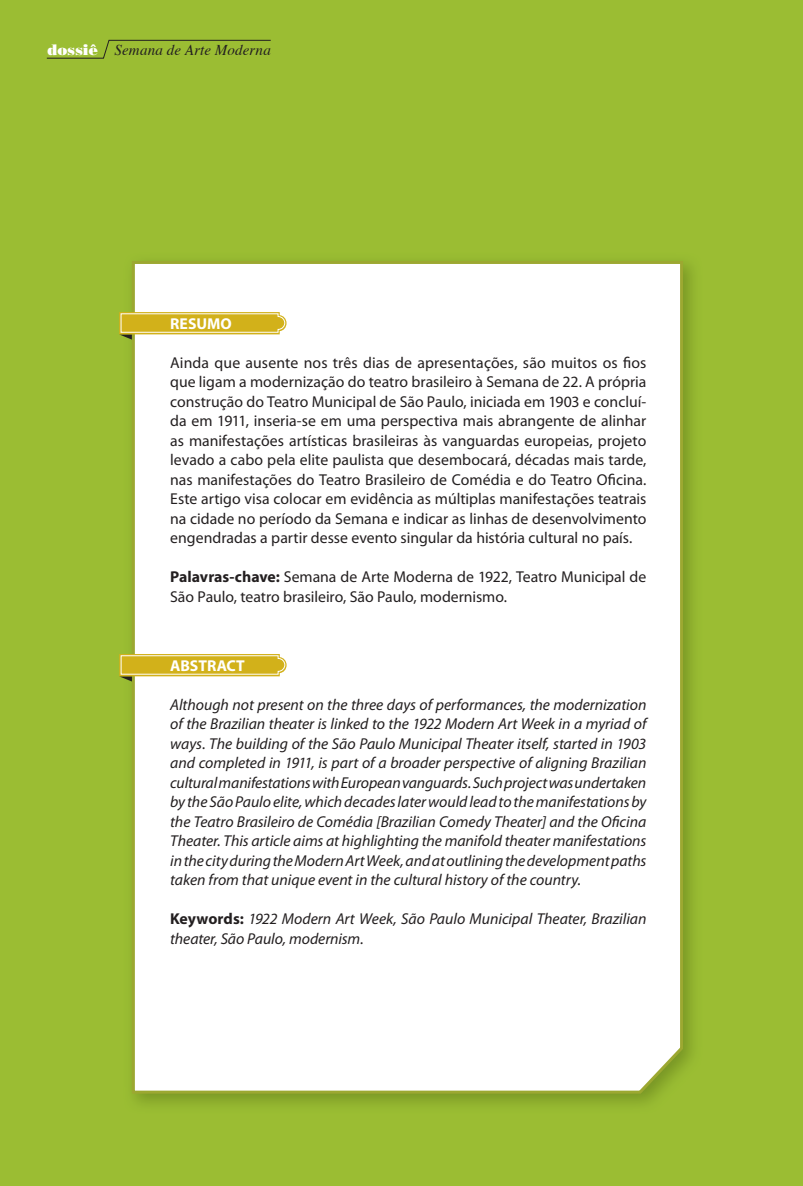
<style>
.page{position:relative;width:803px;height:1186px;background:#9bbd33}
.page>*{position:absolute;margin:0;border:0;box-sizing:border-box;transform-origin:0 0}
.t1{font:italic 15.75px/19.5px "Myriad Pro";letter-spacing:-.005em;color:#231f20;text-align:justify}
.t2{font:15.75px/19.5px "Myriad Pro";color:#231f20;text-align:justify}
.t3{font:700 15.75px "Myriad Pro";color:#fff}
.t4{font:italic 15px "Times";letter-spacing:.01em;color:#231f20}
.s1{font-family:"Bodoni Poster";font-style:normal;color:#fff}
.s2{font-weight:700}
.s3{font-weight:700;font-style:normal}
</style>
<div class="page">
<svg style="left:46px;top:40px;width:225px;height:19px"></svg>
<div style="left:130px;top:259px;width:554px;height:836px;background:#fff"></div>
<svg style="left:119px;top:312px;width:168px;height:27px;background:#dbc354"></svg>
<svg style="left:119px;top:654px;width:168px;height:27px;background:#dbc354"></svg>
<p class="t4" style="left:47px;top:37px;width:225px"><span class="s1">dossiê</span> Semana de Arte Moderna</p>
<p class="t3" style="left:170px;top:313px;width:63px">RESUMO</p>
<p class="t2" style="left:170px;top:352px;width:478px">Ainda que ausente nos três dias de apresentações, são muitos os fios que ligam a modernização do teatro brasileiro à Semana de 22. A própria construção do Teatro Municipal de São Paulo, iniciada em 1903 e concluí&shy;da em 1911, inseria-se em uma perspectiva mais abrangente de alinhar as manifestações artísticas brasileiras às vanguardas europeias, projeto levado a cabo pela elite paulista que desembocará, décadas mais tarde, nas manifestações do Teatro Brasileiro de Comédia e do Teatro Oficina.<br>Este artigo visa colocar em evidência as múltiplas manifestações teatrais na cidade no período da Semana e indicar as linhas de desenvolvimento engendradas a partir desse evento singular da história cultural no país.</p>
<p class="t2" style="left:170px;top:567px;width:478px"><span class="s2">Palavras-chave:</span> Semana de Arte Moderna de 1922, Teatro Municipal de<br>São Paulo, teatro brasileiro, São Paulo, modernismo.</p>
<p class="t3" style="left:170px;top:655px;width:76px">ABSTRACT</p>
<p class="t1" style="left:170px;top:694px;width:478px">Although not present on the three days of performances, the modernization of the Brazilian theater is linked to the 1922 Modern Art Week in a myriad of ways. The building of the São Paulo Municipal Theater itself, started in 1903 and completed in 1911, is part of a broader perspective of aligning Brazilian cultural manifestations with European vanguards. Such project was undertaken by the São Paulo elite, which decades later would lead to the manifestations by the Teatro Brasileiro de Comédia [Brazilian Comedy Theater] and the Oficina Theater. This article aims at highlighting the manifold theater manifestations in the city during the Modern Art Week, and at outlining the development paths taken from that unique event in the cultural history of the country.</p>
<p class="t1" style="left:170px;top:909px;width:478px"><span class="s3">Keywords:</span> 1922 Modern Art Week, São Paulo Municipal Theater, Brazilian theater, São Paulo, modernism.</p>
</div>
